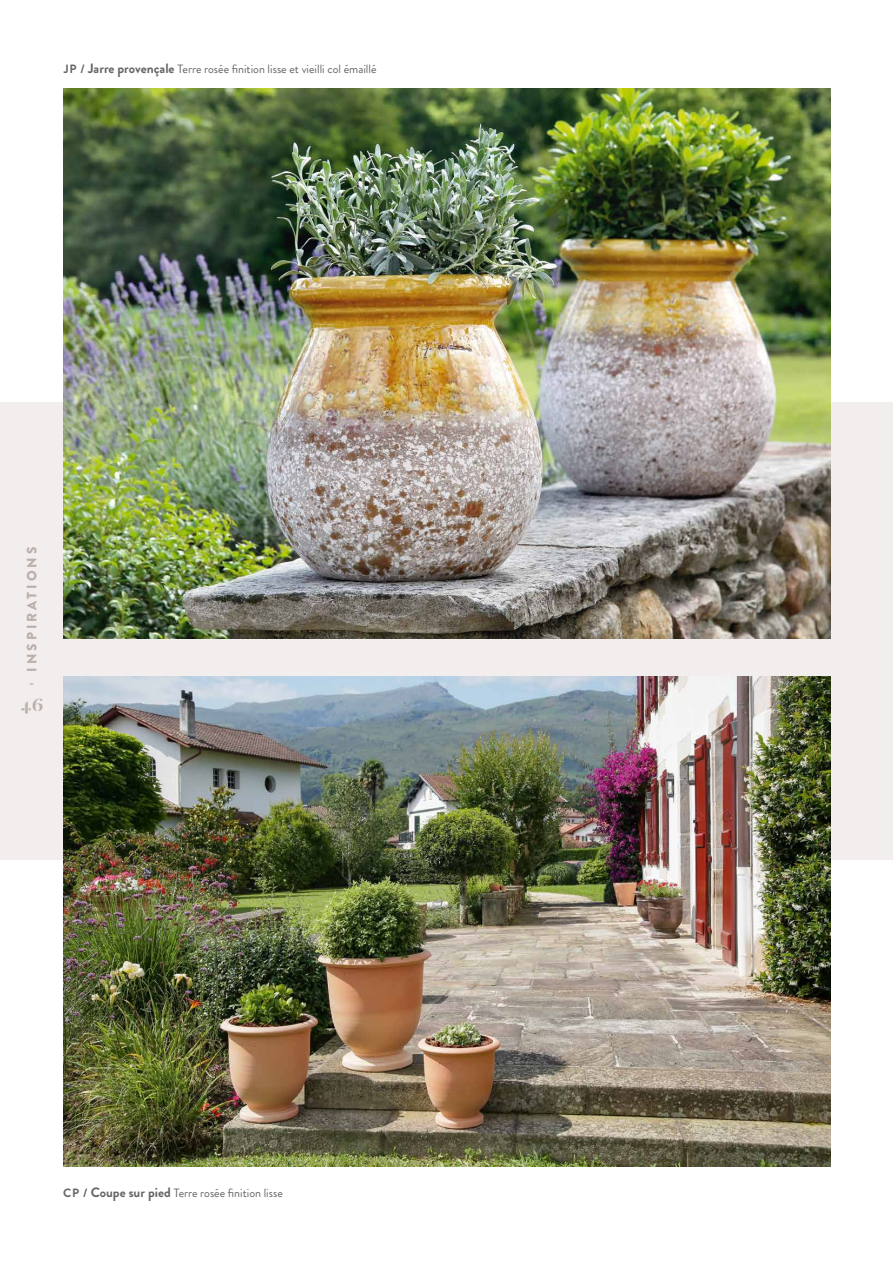
<style>
.page{position:relative;width:893px;height:1263px;background:#fff}
.page>*{position:absolute;margin:0;border:0;box-sizing:border-box;transform-origin:0 0}
.t1{font:500 21px/21.9px "Dala Moa";color:#bcafa9;text-align:center}
.t2{font:900 13.5px "Brandon Grotesque";letter-spacing:.22em;color:#bcafa9}
.t3{font:12px "Brandon Grotesque";color:#646567}
.s1{font-weight:700}
.s2{font-weight:700;font-size:13.5px}
</style>
<div class="page">
<div style="left:0;top:403px;width:893px;height:457px;background:#f2eeed"></div>
<img style="left:64px;top:88px;width:766px;height:551px">
<img style="left:64px;top:677px;width:766px;height:489px">
<p class="t3" style="left:64px;top:60px;width:314px"><span class="s1">JP /</span> <span class="s2">Jarre provençale</span> Terre rosée finition lisse et vieilli col émaillé</p>
<p class="t2" style="left:22px;top:671px;width:126px;rotate:-90deg">INSPIRATIONS</p>
<h1 class="t1" style="left:21px;top:670px;width:24px">-<br>46</h1>
<p class="t3" style="left:63px;top:1184px;width:221px"><span class="s1">CP /</span> <span class="s2">Coupe sur pied</span> Terre rosée finition lisse</p>
</div>
